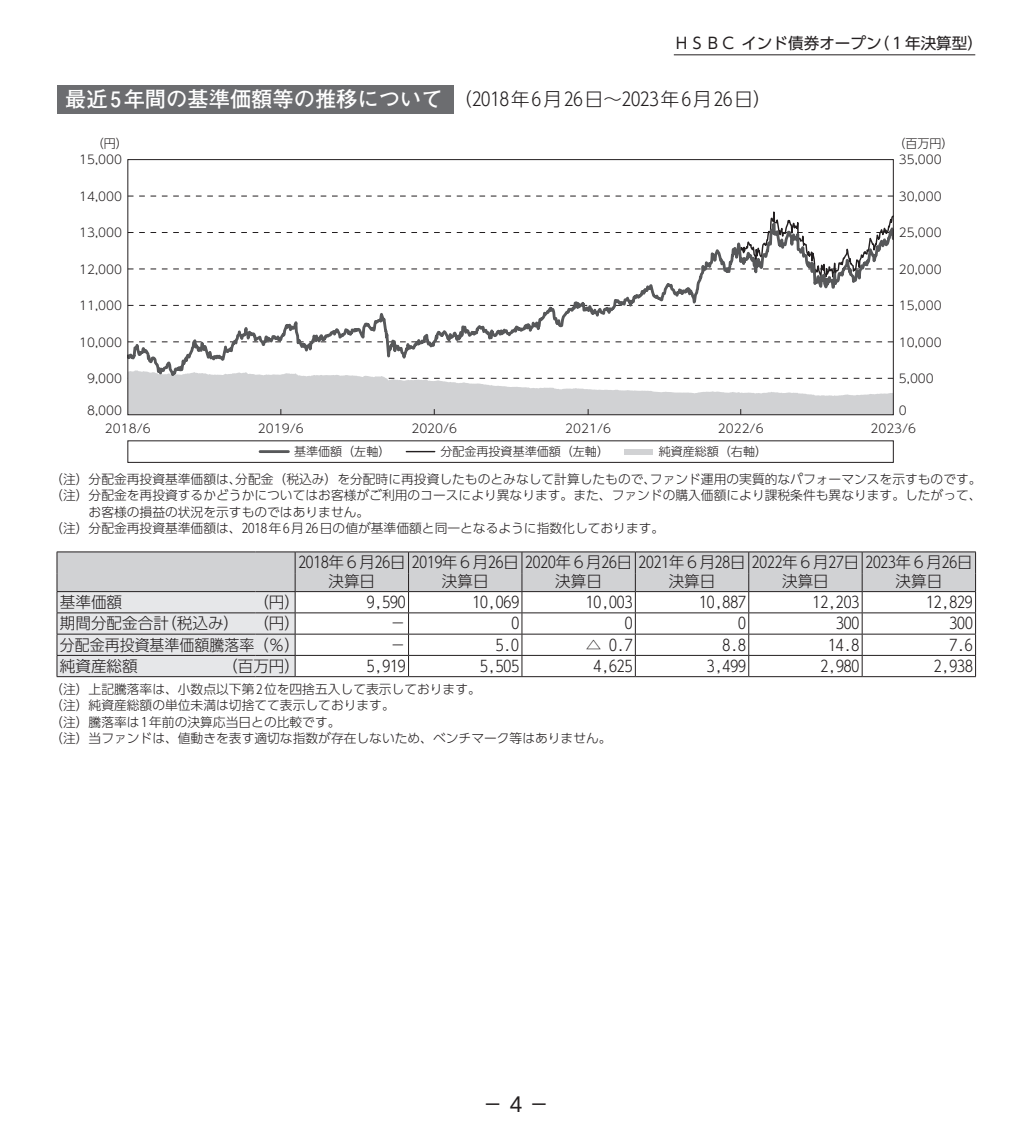
<style>
.page{position:relative;width:1032px;height:1134px;background:#fff}
.page>*{position:absolute;margin:0;border:0;box-sizing:border-box;transform-origin:0 0}
.t1{font:19.8px "UD Shin Go Pro";color:#231f20}
.t2{font:300 18.4px "UD Shin Go Pro";letter-spacing:.125em;color:#231f20}
.t3{font:300 15.6px/18.4px "UD Shin Go Pro";color:#231f20}
.t4{font:15.6px "UD Shin Go Pro";color:#231f20}
.t5{font:300 15.6px "UD Shin Go Pro";color:#231f20;scale:.96 1}
.t6{font:300 12.8px/16.4px "UD Shin Go Pro";color:#231f20}
.t7{font:300 12px "UD Shin Go Pro";color:#231f20}
.s1{font-family:"Futo Go B101 Pro";font-weight:700;font-size:21.2px;color:#fff}
</style>
<div class="page">
<div style="left:57px;top:85px;width:397px;height:28px;background:#6c6d70"></div>
<div style="left:625px;top:449px;width:28px;height:5px;background:#d1d2d4"></div>
<hr style="left:260px;top:450px;width:28px;height:3px;background:#57585a">
<svg style="left:406px;top:451px;width:29px;height:1px"></svg>
<div style="left:128px;top:441px;width:765px;height:22px;border:1px solid #231f20"></div>
<svg style="left:130px;top:195px;width:761px;height:175px"></svg>
<svg style="left:130px;top:370px;width:761px;height:43px"></svg>
<div style="left:128px;top:159px;width:765px;height:256px;border:1px solid #231f20"></div>
<svg style="left:57px;top:552px;width:919px;height:125px"></svg>
<hr style="left:674px;top:54px;width:301px;height:1px;background:#231f20">
<p class="t4" style="left:674px;top:31px;width:311px">ＨＳＢＣ インド債券オープン（１年決算型）</p>
<h2 class="t2" style="left:65px;top:84px;width:708px"><span class="s1">最近5年間の基準価額等の推移について</span>（2018年6月26日～2023年6月26日）</h2>
<p class="t7" style="left:92px;top:133px;width:38px">（円）</p>
<p class="t7" style="left:893px;top:133px;width:62px">（百万円）</p>
<p class="t7" style="left:79px;top:150px;width:44px">15,000</p>
<p class="t7" style="left:899px;top:150px;width:44px">35,000</p>
<p class="t7" style="left:79px;top:186px;width:44px">14,000</p>
<p class="t7" style="left:899px;top:186px;width:44px">30,000</p>
<p class="t7" style="left:79px;top:223px;width:44px">13,000</p>
<p class="t7" style="left:899px;top:223px;width:44px">25,000</p>
<p class="t7" style="left:79px;top:259px;width:44px">12,000</p>
<p class="t7" style="left:899px;top:259px;width:44px">20,000</p>
<p class="t7" style="left:79px;top:296px;width:44px">11,000</p>
<p class="t7" style="left:899px;top:296px;width:44px">15,000</p>
<p class="t7" style="left:79px;top:332px;width:44px">10,000</p>
<p class="t7" style="left:899px;top:332px;width:44px">10,000</p>
<p class="t7" style="left:87px;top:369px;width:36px">9,000</p>
<p class="t7" style="left:899px;top:369px;width:36px">5,000</p>
<p class="t7" style="left:87px;top:400px;width:36px">8,000</p>
<p class="t7" style="left:899px;top:400px;width:9px">0</p>
<p class="t7" style="left:105px;top:419px;width:47px">2018/6</p>
<p class="t7" style="left:258px;top:419px;width:47px">2019/6</p>
<p class="t7" style="left:411px;top:419px;width:47px">2020/6</p>
<p class="t7" style="left:565px;top:419px;width:47px">2021/6</p>
<p class="t7" style="left:718px;top:419px;width:47px">2022/6</p>
<p class="t7" style="left:870px;top:419px;width:47px">2023/6</p>
<p class="t6" style="left:50px;top:471px;width:933px">（注）分配金再投資基準価額は、分配金（税込み）を分配時に再投資したものとみなして計算したもので、ファンド運用の実質的なパフォーマンスを示すものです。</p>
<p class="t6" style="left:50px;top:487px;width:933px">（注）分配金を再投資するかどうかについてはお客様がご利用のコースにより異なります。また、ファンドの購入価額により課税条件も異なります。したがって、</p>
<p class="t6" style="left:89px;top:503px;width:282px">お客様の損益の状況を示すものではありません。</p>
<p class="t6" style="left:50px;top:520px;width:615px">（注）分配金再投資基準価額は、2018年6月26日の値が基準価額と同一となるように指数化しております。</p>
<p class="t3" style="left:328px;top:553px;width:645px;text-indent:-30px">2018年6月26日 2019年6月26日 2020年6月26日 2021年6月28日 2022年6月27日 2023年6月26日決算日</p>
<p class="t7" style="left:294px;top:442px;width:98px">基準価額（左軸）</p>
<p class="t7" style="left:440px;top:442px;width:170px">分配金再投資基準価額（左軸）</p>
<p class="t7" style="left:659px;top:442px;width:110px">純資産総額（右軸）</p>
<p class="t3" style="left:442px;top:571px;width:48px">決算日</p>
<p class="t3" style="left:555px;top:571px;width:48px">決算日</p>
<p class="t3" style="left:669px;top:571px;width:48px">決算日</p>
<p class="t3" style="left:782px;top:571px;width:48px">決算日</p>
<p class="t3" style="left:895px;top:571px;width:48px">決算日</p>
<p class="t3" style="left:60px;top:592px;width:64px">基準価額</p>
<p class="t3" style="left:253px;top:592px;width:48px">（円）</p>
<p class="t3" style="left:367px;top:592px;width:40px">9,590</p>
<p class="t3" style="left:472px;top:592px;width:48px">10,069</p>
<p class="t3" style="left:586px;top:592px;width:48px">10,003</p>
<p class="t3" style="left:699px;top:592px;width:48px">10,887</p>
<p class="t3" style="left:812px;top:592px;width:48px">12,203</p>
<p class="t3" style="left:926px;top:592px;width:48px">12,829</p>
<p class="t3" style="left:60px;top:614px;width:242px">期間分配金合計（税込み） （円）</p>
<p class="t3" style="left:390px;top:614px;width:17px">－</p>
<p class="t3" style="left:511px;top:614px;width:9px">0</p>
<p class="t3" style="left:625px;top:614px;width:9px">0</p>
<p class="t3" style="left:738px;top:614px;width:9px">0</p>
<p class="t3" style="left:836px;top:614px;width:25px">300</p>
<p class="t3" style="left:949px;top:614px;width:25px">300</p>
<p class="t5" style="left:60px;top:632px;width:252px">分配金再投資基準価額騰落率（％）</p>
<p class="t3" style="left:390px;top:635px;width:17px">－</p>
<p class="t3" style="left:496px;top:635px;width:25px">5.0</p>
<p class="t3" style="left:586px;top:635px;width:48px">△ 0.7</p>
<p class="t3" style="left:722px;top:635px;width:25px">8.8</p>
<p class="t3" style="left:828px;top:635px;width:33px">14.8</p>
<p class="t3" style="left:949px;top:635px;width:25px">7.6</p>
<p class="t3" style="left:60px;top:656px;width:79px">純資産総額</p>
<p class="t3" style="left:222px;top:656px;width:79px">（百万円）</p>
<p class="t3" style="left:367px;top:656px;width:40px">5,919</p>
<p class="t3" style="left:480px;top:656px;width:40px">5,505</p>
<p class="t3" style="left:593px;top:656px;width:40px">4,625</p>
<p class="t3" style="left:707px;top:656px;width:40px">3,499</p>
<p class="t3" style="left:820px;top:656px;width:40px">2,980</p>
<p class="t3" style="left:934px;top:656px;width:40px">2,938</p>
<p class="t6" style="left:50px;top:680px;width:563px">（注）上記騰落率は、小数点以下第2位を四捨五入して表示しております。<br>（注）純資産総額の単位未満は切捨てて表示しております。<br>（注）騰落率は1年前の決算応当日との比較です。<br>（注）当ファンドは、値動きを表す適切な指数が存在しないため、ベンチマーク等はありません。</p>
<h1 class="t1" style="left:483px;top:1088px;width:67px">－ 4 －</h1>
</div>
